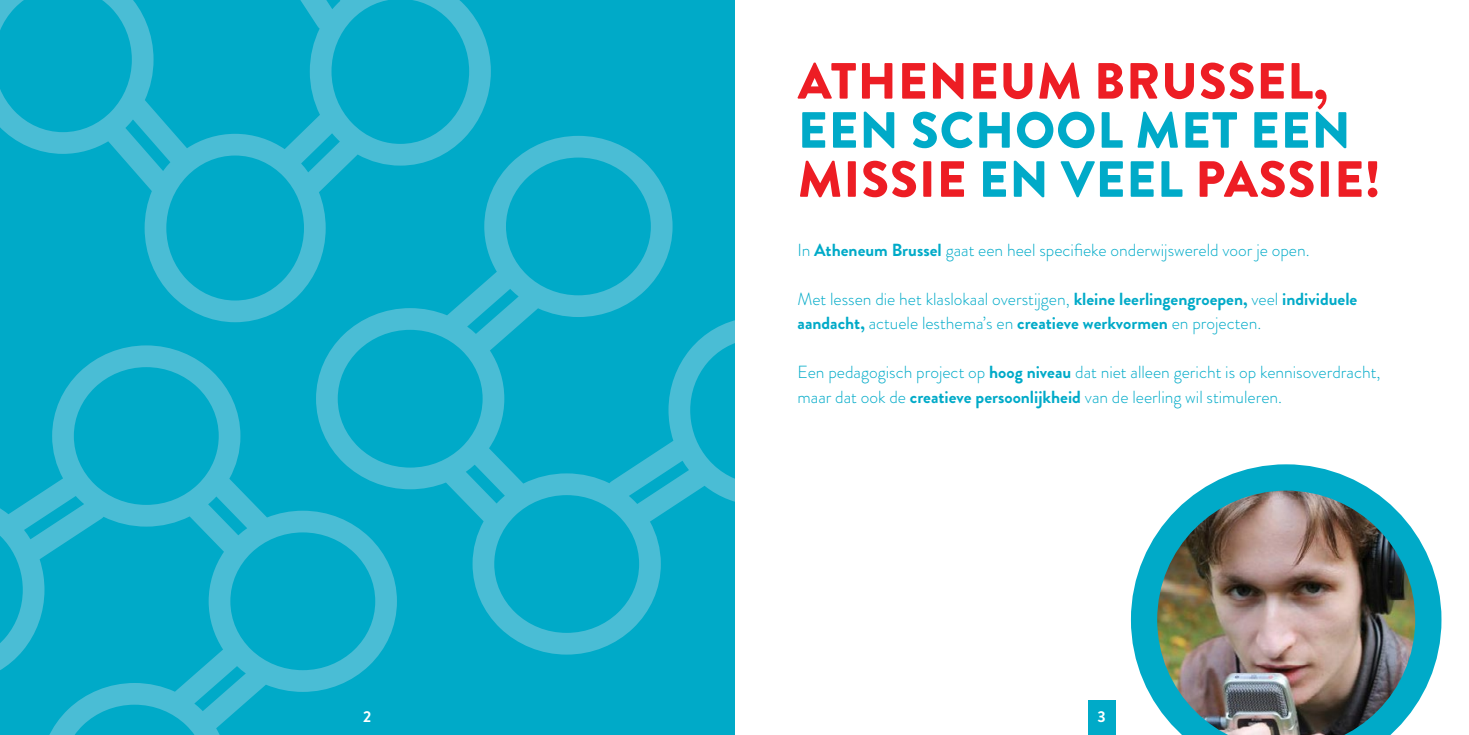
<style>
.page{position:relative;width:1469px;height:735px;background:#fff}
.page>*{position:absolute;margin:0;border:0;box-sizing:border-box;transform-origin:0 0}
.t1{font:900 50.75px/49px "Brandon Grotesque";letter-spacing:.02em;color:#00aac8}
.t2{font:900 50.75px "Brandon Grotesque";letter-spacing:.02em;color:#ed1d24}
.t3{font:300 17.5px/24.5px "Brandon Grotesque";color:#00aac8}
.t4{font:700 15.75px "Brandon Grotesque";color:#fff}
.s1{color:#ed1d24}
.s2{font-weight:700}
</style>
<div class="page">
<div style="left:0;top:0;width:734px;height:734px;background:#00aac8"></div>
<svg style="left:334px;top:136px;width:400px;height:518px"></svg>
<svg style="left:0;top:345px;width:397px;height:389px"></svg>
<svg style="left:0;top:0;width:491px;height:322px"></svg>
<div style="left:353px;top:700px;width:28px;height:34px;background:#00aac8"></div>
<div style="left:1087px;top:700px;width:28px;height:34px;background:#00aac8"></div>
<img style="left:1130px;top:464px;width:311px;height:270px">
<h1 class="t2" style="left:798px;top:45px;width:531px">ATHENEUM BRUSSEL,</h1>
<h1 class="t1" style="left:798px;top:106px;width:584px">EEN SCHOOL MET EEN<br><span class="s1">MISSIE</span> EN VEEL <span class="s1">PASSIE!</span></h1>
<p class="t3" style="left:797px;top:237px;width:513px">In <span class="s2">Atheneum Brussel</span> gaat een heel specifieke onderwijswereld voor je open.</p>
<p class="t3" style="left:797px;top:286px;width:561px">Met lessen die het klaslokaal overstijgen, <span class="s2">kleine leerlingengroepen,</span> veel <span class="s2">individuele aandacht,</span> actuele lesthema’s en <span class="s2">creatieve werkvormen</span> en projecten.</p>
<p class="t3" style="left:797px;top:360px;width:584px">Een pedagogisch project op <span class="s2">hoog niveau</span> dat niet alleen gericht is op kennisoverdracht, maar dat ook de <span class="s2">creatieve persoonlijkheid</span> van de leerling wil stimuleren.</p>
<p class="t4" style="left:363px;top:704px;width:10px">2</p>
<p class="t4" style="left:1097px;top:704px;width:10px">3</p>
</div>
